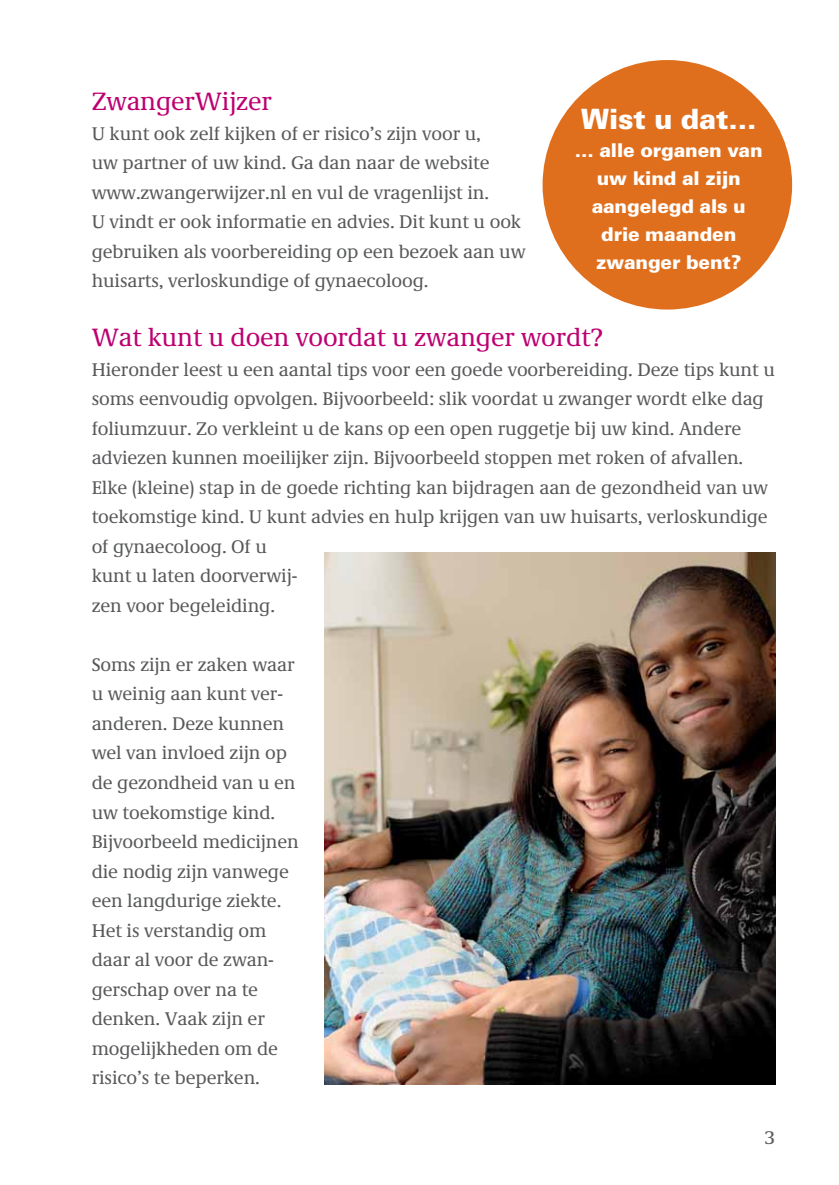
<style>
.page{position:relative;width:839px;height:1185px;background:#fff}
.page>*{position:absolute;margin:0;border:0;box-sizing:border-box;transform-origin:0 0}
.t1{font:900 28px "Univers LT Std";letter-spacing:-.005em;color:#fff}
.t2{font:26px "RIVM Demos";letter-spacing:-.005em;color:#bd0071}
.t3{font:19px/29.6px "RIVM Demos";letter-spacing:-.005em;color:#58595b}
.t4{font:900 19px/28px "Univers LT Std";letter-spacing:-.005em;color:#fff;text-align:center}
</style>
<div class="page">
<div style="left:542px;top:60px;width:250px;height:249px;background:#e06f1d;border-radius:50%"></div>
<img style="left:324px;top:553px;width:451px;height:531px">
<h2 class="t2" style="left:92px;top:91px;width:182px">ZwangerWijzer</h2>
<p class="t3" style="left:92px;top:119px;width:435px">U kunt ook zelf kijken of er risico’s zijn voor u,<br>uw partner of uw kind. Ga dan naar de website www.zwangerwijzer.nl en vul de vragenlijst in.<br>U vindt er ook informatie en advies. Dit kunt u ook gebruiken als voorbereiding op een bezoek aan uw huisarts, verloskundige of gynaecoloog.</p>
<h2 class="t2" style="left:92px;top:327px;width:512px">Wat kunt u doen voordat u zwanger wordt?</h2>
<p class="t3" style="left:92px;top:356px;width:684px">Hieronder leest u een aantal tips voor een goede voorbereiding. Deze tips kunt u soms eenvoudig opvolgen. Bijvoorbeeld: slik voordat u zwanger wordt elke dag foliumzuur. Zo verkleint u de kans op een open ruggetje bij uw kind. Andere adviezen kunnen moeilijker zijn. Bijvoorbeeld stoppen met roken of afvallen.<br>Elke (kleine) stap in de goede richting kan bijdragen aan de gezondheid van uw toekomstige kind. U kunt advies en hulp krijgen van uw huisarts, verloskundige of gynaecoloog. Of u<br>kunt u laten doorverwij-<br>zen voor begeleiding.</p>
<h1 class="t1" style="left:581px;top:108px;width:177px">Wist u dat…</h1>
<p class="t4" style="left:575px;top:138px;width:189px">… alle organen van uw kind al zijn aangelegd als u drie maanden zwanger bent?</p>
<p class="t3" style="left:92px;top:651px;width:208px">Soms zijn er zaken waar u weinig aan kunt ver&shy;anderen. Deze kunnen wel van invloed zijn op de gezondheid van u en uw toekomstige kind.<br>Bijvoorbeeld medicijnen die nodig zijn vanwege een langdurige ziekte.<br>Het is verstandig om daar al voor de zwan&shy;gerschap over na te denken. Vaak zijn er mogelijkheden om de risico’s te beperken.</p>
<p class="t3" style="left:764px;top:1124px;width:12px">3</p>
</div>
